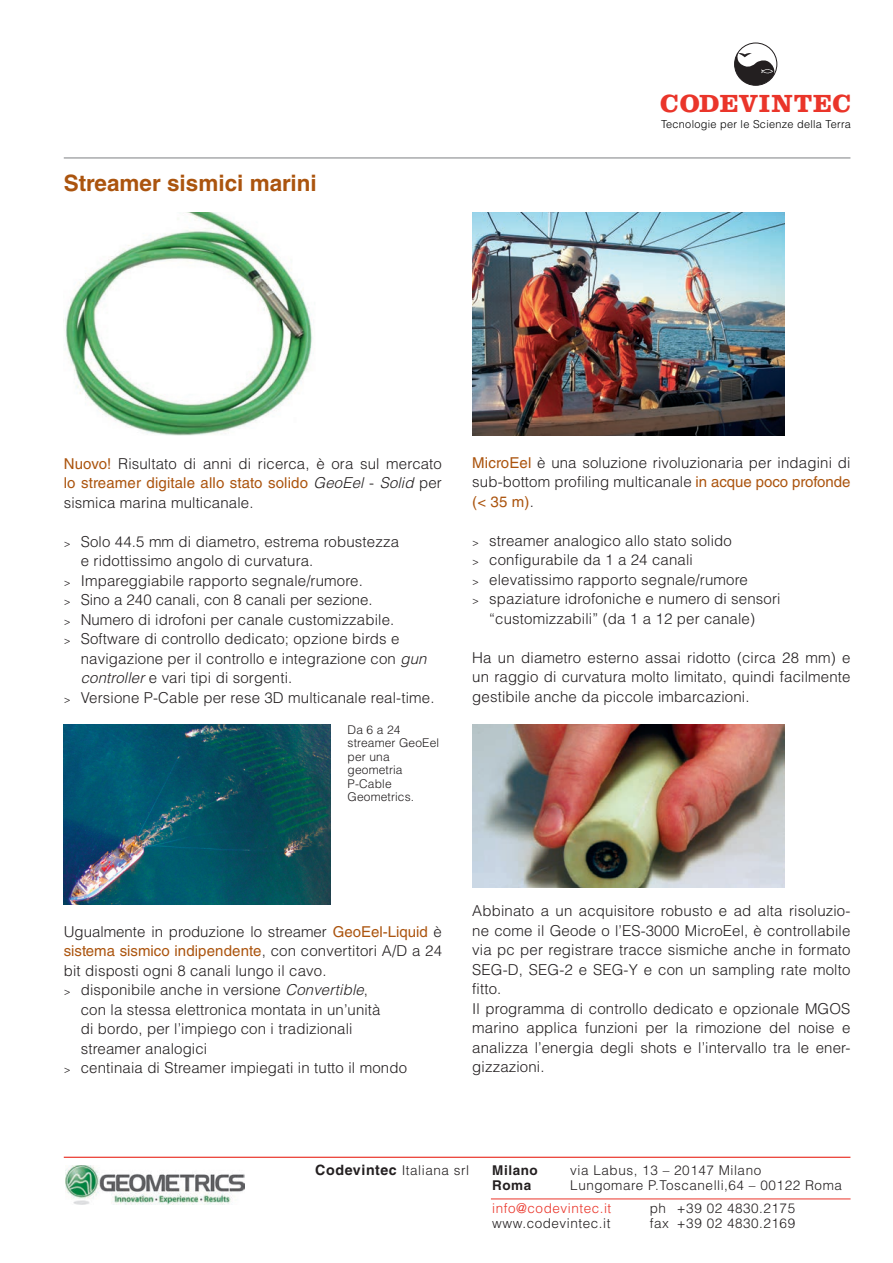
<style>
.page{position:relative;width:893px;height:1263px;background:#fff}
.page>*{position:absolute;margin:0;border:0;box-sizing:border-box;transform-origin:0 0}
.t1{font:700 25.8px "Clarendon LT Std";letter-spacing:.03em;color:#ea352a}
.t2{font:700 22.5px "Helvetica LT Std";color:#ab540e}
.t3{font:300 15px/19.5px "Helvetica LT Std";letter-spacing:.01em;color:#231f20;text-align:justify}
.t4{font:300 13.5px "Helvetica LT Std";letter-spacing:.04em;color:#231f20}
.t5{font:300 13.5px "Helvetica LT Std";letter-spacing:.04em;color:#ea352a}
.t6{font:700 13.5px "Helvetica LT Std";letter-spacing:.04em;color:#231f20}
.t7{font:300 12px/13.5px "Helvetica LT Std";letter-spacing:.01em;color:#231f20}
.t8{font:300 10.95px "Helvetica LT Std";letter-spacing:.025em;color:#000}
.s1{font-weight:400;color:#ab540e}
.s2{font-style:italic}
.s3{font-size:10.5px}
.s4{font-weight:700;font-size:14.25px}
</style>
<div class="page">
<hr style="left:64px;top:157px;width:786px;height:2px;background:#939598">
<svg style="left:734px;top:43px;width:43px;height:42px"></svg>
<div style="left:734px;top:43px;width:43px;height:43px;border:1px solid #231f20;border-radius:50%"></div>
<hr style="left:64px;top:1157px;width:786px;height:1px;background:#ea352a">
<img style="left:66px;top:1165px;width:179px;height:39px">
<img style="left:472px;top:724px;width:313px;height:164px">
<img style="left:472px;top:212px;width:313px;height:224px">
<img style="left:65px;top:212px;width:248px;height:224px">
<img style="left:64px;top:724px;width:266px;height:181px">
<hr style="left:491px;top:1198px;width:360px;height:1px;background:#ea352a">
<p class="t2" style="left:64px;top:169px;width:255px">Streamer sismici marini</p>
<p class="t1" style="left:660px;top:87px;width:192px">CODEVINTEC</p>
<p class="t8" style="left:661px;top:117px;width:191px">Tecnologie per le Scienze della Terra</p>
<p class="t3" style="left:64px;top:454px;width:380px"><span class="s1">Nuovo!</span> Risultato di anni di ricerca, è ora sul mercato <span class="s1">lo streamer digitale allo stato solido</span> <span class="s2">GeoEel</span> - <span class="s2">Solid</span> per sismica marina multicanale.</p>
<p class="t3" style="left:64px;top:532px;width:337px"><span class="s3">&gt;</span> Solo 44.5 mm di diametro, estrema robustezza</p>
<p class="t3" style="left:81px;top:551px;width:234px">e ridottissimo angolo di curvatura.</p>
<p class="t3" style="left:64px;top:571px;width:301px"><span class="s3">&gt;</span> Impareggiabile rapporto segnale/rumore.</p>
<p class="t3" style="left:64px;top:590px;width:310px"><span class="s3">&gt;</span> Sino a 240 canali, con 8 canali per sezione.</p>
<p class="t3" style="left:64px;top:610px;width:332px"><span class="s3">&gt;</span> Numero di idrofoni per canale customizzabile.</p>
<p class="t3" style="left:64px;top:629px;width:337px"><span class="s3">&gt;</span> Software di controllo dedicato; opzione birds e</p>
<p class="t3" style="left:81px;top:649px;width:347px">navigazione per il controllo e integrazione con <span class="s2">gun</span></p>
<p class="t3" style="left:81px;top:668px;width:213px"><span class="s2">controller</span> e vari tipi di sorgenti.</p>
<p class="t3" style="left:64px;top:688px;width:372px"><span class="s3">&gt;</span> Versione P-Cable per rese 3D multicanale real-time.</p>
<p class="t7" style="left:348px;top:723px;width:54px">Da 6 a 24</p>
<p class="t7" style="left:348px;top:736px;width:93px">streamer GeoEel per una</p>
<p class="t7" style="left:348px;top:763px;width:56px">geometria</p>
<p class="t7" style="left:348px;top:777px;width:46px">P-Cable</p>
<p class="t7" style="left:348px;top:790px;width:68px">Geometrics.</p>
<p class="t3" style="left:472px;top:453px;width:380px"><span class="s1">MicroEel</span> è una soluzione rivoluzionaria per indagini di sub-bottom profiling multicanale <span class="s1">in acque poco profonde (&lt; 35 m)</span>.</p>
<p class="t3" style="left:472px;top:531px;width:261px"><span class="s3">&gt;</span> streamer analogico allo stato solido</p>
<p class="t3" style="left:472px;top:550px;width:222px"><span class="s3">&gt;</span> configurabile da 1 a 24 canali</p>
<p class="t3" style="left:472px;top:570px;width:277px"><span class="s3">&gt;</span> elevatissimo rapporto segnale/rumore</p>
<p class="t3" style="left:472px;top:589px;width:310px"><span class="s3">&gt;</span> spaziature idrofoniche e numero di sensori</p>
<p class="t3" style="left:489px;top:609px;width:267px">“customizzabili” (da 1 a 12 per canale)</p>
<p class="t3" style="left:472px;top:648px;width:380px">Ha un diametro esterno assai ridotto (circa 28 mm) e un raggio di curvatura molto limitato, quindi facilmente gestibile anche da piccole imbarcazioni.</p>
<p class="t3" style="left:64px;top:922px;width:380px">Ugualmente in produzione lo streamer <span class="s1">GeoEel-Liquid</span> è <span class="s1">sistema sismico indipendente</span>, con convertitori A/D a 24 bit disposti ogni 8 canali lungo il cavo.</p>
<p class="t3" style="left:64px;top:980px;width:306px"><span class="s3">&gt;</span> disponibile anche in versione <span class="s2">Convertible</span>,</p>
<p class="t3" style="left:81px;top:1000px;width:301px">con la stessa elettronica montata in un’unità</p>
<p class="t3" style="left:81px;top:1019px;width:273px">di bordo, per l’impiego con i tradizionali streamer analogici</p>
<p class="t3" style="left:64px;top:1058px;width:345px"><span class="s3">&gt;</span> centinaia di Streamer impiegati in tutto il mondo</p>
<p class="t3" style="left:472px;top:901px;width:380px">Abbinato a un acquisitore robusto e ad alta risoluzio&shy;ne come il Geode o l’ES-3000 MicroEel, è controllabile via pc per registrare tracce sismiche anche in formato SEG-D, SEG-2 e SEG-Y e con un sampling rate molto fitto.</p>
<p class="t3" style="left:472px;top:999px;width:380px">Il programma di controllo dedicato e opzionale MGOS marino applica funzioni per la rimozione del noise e analizza l’energia degli shots e l’intervallo tra le ener&shy;gizzazioni.</p>
<p class="t4" style="left:315px;top:1162px;width:155px"><span class="s4">Codevintec</span> Italiana srl</p>
<p class="t6" style="left:492px;top:1162px;width:47px">Milano</p>
<p class="t4" style="left:570px;top:1162px;width:192px">via Labus, 13 – 20147 Milano</p>
<p class="t6" style="left:492px;top:1177px;width:40px">Roma</p>
<p class="t4" style="left:570px;top:1177px;width:273px">Lungomare P.Toscanelli,64 – 00122 Roma</p>
<p class="t5" style="left:492px;top:1200px;width:121px">info@codevintec.it</p>
<p class="t4" style="left:650px;top:1200px;width:147px">ph +39 02 4830.2175</p>
<p class="t4" style="left:492px;top:1215px;width:120px">www.codevintec.it</p>
<p class="t4" style="left:650px;top:1215px;width:147px">fax +39 02 4830.2169</p>
</div>
